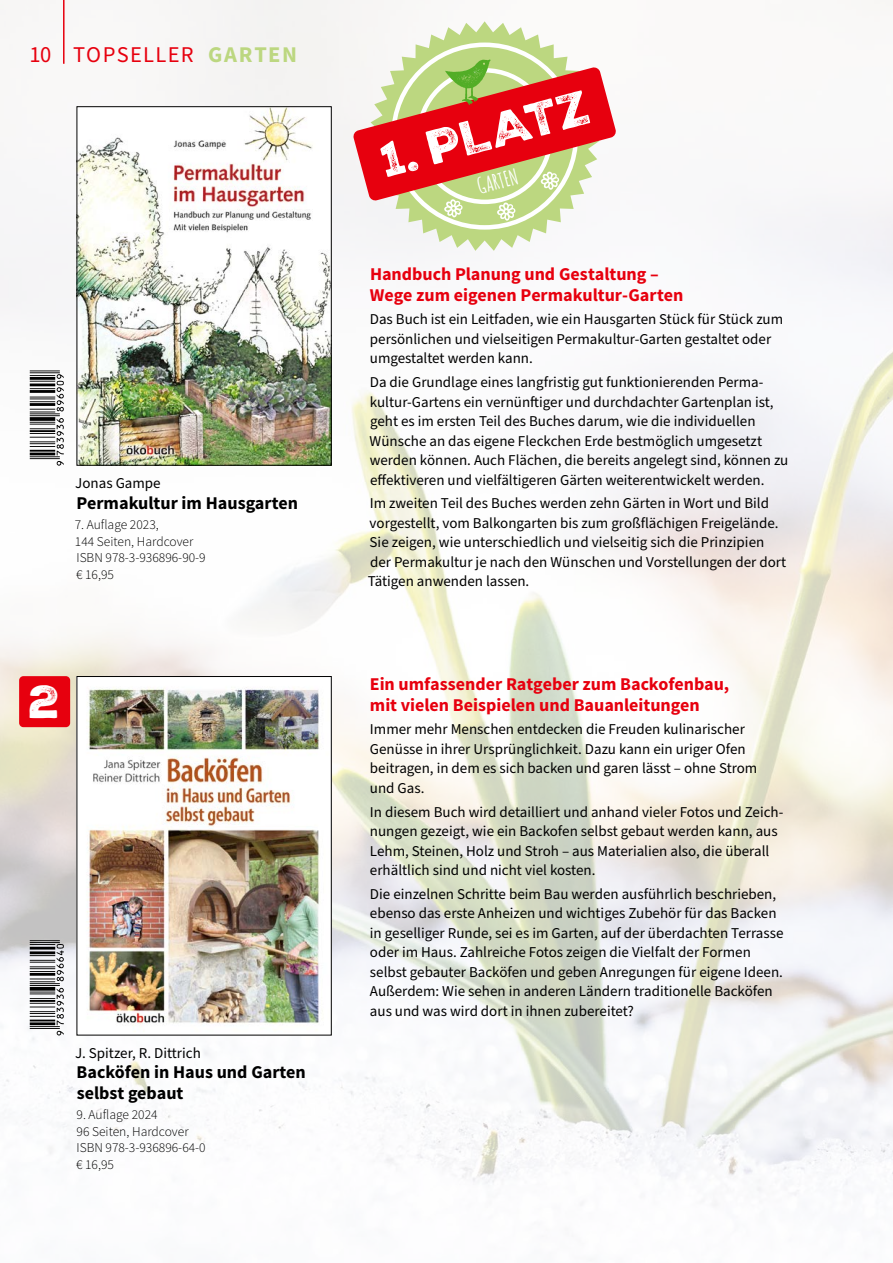
<style>
.page{position:relative;width:893px;height:1263px;background:#fff}
.page>*{position:absolute;margin:0;border:0;box-sizing:border-box;transform-origin:0 0}
.t1{font:45px "Nexa Rust Sans Black 2";color:#fff}
.t2{font:22.5px "Source Sans Pro";letter-spacing:.06em;color:#e7000e}
.t3{font:700 21px "Amatic SC";color:#fff}
.t4{font:700 18px/21px "Source Sans Pro";color:#e7000e}
.t5{font:700 18px/20.2px "Source Sans Pro";color:#000}
.t6{font:15px/19.5px "Source Sans Pro";color:#000}
.t7{font:300 13.5px/16.5px "Source Sans Pro";color:#000}
.s1{font-weight:700;color:#bcd780}
</style>
<div class="page">
<img style="left:0;top:0;width:893px;height:1206px">
<div style="left:19px;top:676px;width:51px;height:51px;background:#e7000e;border-radius:4px"></div>
<svg style="left:370px;top:21px;width:229px;height:230px;fill:#f7f6f6"></svg>
<svg style="left:393px;top:45px;width:183px;height:182px"></svg>
<svg style="left:353px;top:59px;width:263px;height:162px"></svg>
<hr style="left:63px;top:0;width:2px;height:64px;background:#e7000e">
<img style="left:79px;top:108px;width:251px;height:356px">
<div style="left:77px;top:106px;width:255px;height:360px;border:1px solid #000"></div>
<hr style="left:30px;top:370px;width:30px;height:1px;background:#000">
<hr style="left:30px;top:372px;width:30px;height:1px;background:#000">
<svg style="left:30px;top:374px;width:34px;height:92px"></svg>
<img style="left:79px;top:678px;width:251px;height:355px">
<div style="left:77px;top:676px;width:255px;height:359px;border:1px solid #000"></div>
<hr style="left:30px;top:940px;width:30px;height:1px;background:#000">
<hr style="left:30px;top:942px;width:30px;height:1px;background:#000">
<svg style="left:30px;top:944px;width:34px;height:91px"></svg>
<h2 class="t2" style="left:30px;top:39px;width:269px">10 TOPSELLER <span class="s1">GARTEN</span></h2>
<p class="t6" style="left:75px;top:474px;width:87px">Jonas Gampe</p>
<p class="t5" style="left:77px;top:493px;width:223px">Permakultur im Hausgarten</p>
<p class="t7" style="left:75px;top:517px;width:133px">7. Auflage 2023,<br>144 Seiten, Hardcover<br>ISBN 978-3-936896-90-9 € 16,95</p>
<h1 class="t1" style="left:29px;top:671px;width:33px">2</h1>
<p class="t6" style="left:75px;top:1044px;width:127px">J. Spitzer, R. Dittrich</p>
<p class="t5" style="left:77px;top:1063px;width:231px">Backöfen in Haus und Garten selbst gebaut</p>
<p class="t7" style="left:76px;top:1107px;width:131px">9. Auflage 2024<br>96 Seiten, Hardcover<br>ISBN 978-3-936896-64-0 € 16,95</p>
<h3 class="t3" style="left:474px;top:171px;width:43px;rotate:-15deg">GARTEN</h3>
<p class="t4" style="left:370px;top:264px;width:315px">Handbuch Planung und Gestaltung –<br>Wege zum eigenen Permakultur-Garten</p>
<p class="t6" style="left:370px;top:310px;width:415px">Das Buch ist ein Leitfaden, wie ein Hausgarten Stück für Stück zum persönlichen und vielseitigen Permakultur-Garten gestaltet oder umgestaltet werden kann.</p>
<p class="t6" style="left:370px;top:373px;width:420px">Da die Grundlage eines langfristig gut funktionierenden Perma&shy;kultur-Gartens ein vernünftiger und durchdachter Gartenplan ist, geht es im ersten Teil des Buches darum, wie die individuellen Wünsche an das eigene Fleckchen Erde bestmöglich umgesetzt werden können. Auch Flächen, die bereits angelegt sind, können zu effektiveren und vielfältigeren Gärten weiterentwickelt werden.</p>
<p class="t6" style="left:368px;top:494px;width:420px">Im zweiten Teil des Buches werden zehn Gärten in Wort und Bild vorgestellt, vom Balkongarten bis zum großflächigen Freigelände.<br>Sie zeigen, wie unterschiedlich und vielseitig sich die Prinzipien der Permakultur je nach den Wünschen und Vorstellungen der dort Tätigen anwenden lassen.</p>
<p class="t4" style="left:370px;top:674px;width:361px">Ein umfassender Ratgeber zum Backofenbau, mit vielen Beispielen und Bauanleitungen</p>
<p class="t6" style="left:370px;top:720px;width:389px">Immer mehr Menschen entdecken die Freuden kulinarischer Genüsse in ihrer Ursprünglichkeit. Dazu kann ein uriger Ofen beitragen, in dem es sich backen und garen lässt – ohne Strom und Gas.</p>
<p class="t6" style="left:370px;top:802px;width:415px">In diesem Buch wird detailliert und anhand vieler Fotos und Zeich&shy;nungen gezeigt, wie ein Backofen selbst gebaut werden kann, aus Lehm, Steinen, Holz und Stroh – aus Materialien also, die überall erhältlich sind und nicht viel kosten.</p>
<p class="t6" style="left:370px;top:885px;width:415px">Die einzelnen Schritte beim Bau werden ausführlich beschrieben, ebenso das erste Anheizen und wichtiges Zubehör für das Backen in geselliger Runde, sei es im Garten, auf der überdachten Terrasse oder im Haus. Zahlreiche Fotos zeigen die Vielfalt der Formen selbst gebauter Backöfen und geben Anregungen für eigene Ideen.<br>Außerdem: Wie sehen in anderen Ländern traditionelle Backöfen aus und was wird dort in ihnen zubereitet?</p>
</div>
